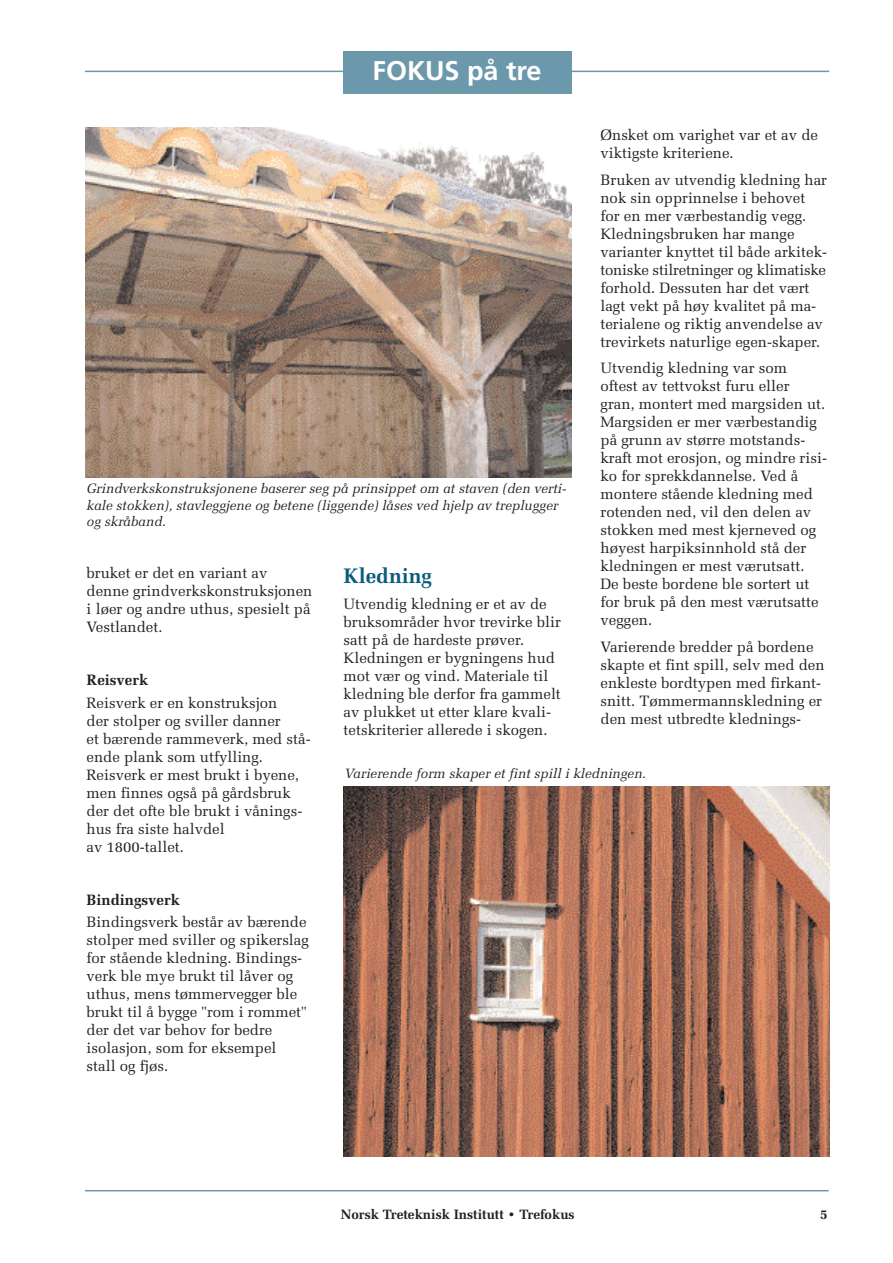
<style>
.page{position:relative;width:893px;height:1263px;background:#fff}
.page>*{position:absolute;margin:0;border:0;box-sizing:border-box;transform-origin:0 0}
.t1{font:700 27px "Frutiger";color:#fff}
.t2{font:700 21px "Melior";color:#0a5c7d}
.t3{font:15px/18px "Melior";color:#231f20}
.t4{font:700 15px "Melior";color:#231f20}
.t5{font:italic 13.5px/16.5px "Melior";color:#231f20}
.t6{font:700 13.5px "Melior";color:#231f20}
</style>
<div class="page">
<hr style="left:85px;top:71px;width:744px;height:1px;background:#6c98ac">
<hr style="left:85px;top:1190px;width:744px;height:1px;background:#6c98ac">
<div style="left:343px;top:51px;width:228px;height:43px;background:#6c98ac"></div>
<img style="left:343px;top:786px;width:486px;height:371px">
<img style="left:85px;top:128px;width:486px;height:349px">
<h1 class="t1" style="left:373px;top:59px;width:171px">FOKUS på tre</h1>
<p class="t3" style="left:600px;top:126px;width:219px">Ønsket om varighet var et av de viktigste kriteriene.</p>
<p class="t3" style="left:600px;top:171px;width:228px">Bruken av utvendig kledning har nok sin opprinnelse i behovet for en mer værbestandig vegg.<br>Kledningsbruken har mange varianter knyttet til både arkitek&shy;toniske stilretninger og klimatiske forhold. Dessuten har det vært lagt vekt på høy kvalitet på ma&shy;terialene og riktig anvendelse av trevirkets naturlige egen-skaper.</p>
<p class="t3" style="left:600px;top:359px;width:228px">Utvendig kledning var som oftest av tettvokst furu eller gran, montert med margsiden ut.<br>Margsiden er mer værbestandig på grunn av større motstands&shy;kraft mot erosjon, og mindre risi&shy;ko for sprekkdannelse. Ved å montere stående kledning med rotenden ned, vil den delen av stokken med mest kjerneved og høyest harpiksinnhold stå der kledningen er mest værutsatt.<br>De beste bordene ble sortert ut for bruk på den mest værutsatte veggen.</p>
<p class="t3" style="left:600px;top:638px;width:226px">Varierende bredder på bordene skapte et fint spill, selv med den enkleste bordtypen med firkant&shy;snitt. Tømmermannskledning er den mest utbredte klednings-</p>
<p class="t5" style="left:87px;top:480px;width:481px">Grindverkskonstruksjonene baserer seg på prinsippet om at staven (den verti&shy;kale stokken), stavleggjene og betene (liggende) låses ved hjelp av treplugger og skråband.</p>
<h2 class="t2" style="left:343px;top:563px;width:90px">Kledning</h2>
<p class="t3" style="left:343px;top:595px;width:219px">Utvendig kledning er et av de bruksområder hvor trevirke blir satt på de hardeste prøver.<br>Kledningen er bygningens hud mot vær og vind. Materiale til kledning ble derfor fra gammelt av plukket ut etter klare kvali&shy;tetskriterier allerede i skogen.</p>
<p class="t3" style="left:87px;top:564px;width:227px">bruket er det en variant av denne grindverkskonstruksjonen i løer og andre uthus, spesielt på<br>Vestlandet.</p>
<p class="t4" style="left:87px;top:671px;width:63px">Reisverk</p>
<p class="t3" style="left:87px;top:693px;width:226px">Reisverk er en konstruksjon<br>der stolper og sviller danner<br>et bærende rammeverk, med stå&shy;ende plank som utfylling.<br>Reisverk er mest brukt i byene, men finnes også på gårdsbruk der det ofte ble brukt i vånings&shy;hus fra siste halvdel<br>av 1800-tallet.</p>
<p class="t5" style="left:344px;top:765px;width:303px">Varierende form skaper et fint spill i kledningen.</p>
<p class="t4" style="left:87px;top:891px;width:95px">Bindingsverk</p>
<p class="t3" style="left:87px;top:913px;width:224px">Bindingsverk består av bærende stolper med sviller og spikerslag for stående kledning. Bindings&shy;verk ble mye brukt til låver og uthus, mens tømmervegger ble brukt til å bygge "rom i rommet" der det var behov for bedre isolasjon, som for eksempel stall og fjøs.</p>
<p class="t6" style="left:341px;top:1207px;width:235px">Norsk Treteknisk Institutt • Trefokus</p>
<p class="t6" style="left:820px;top:1207px;width:9px">5</p>
</div>
